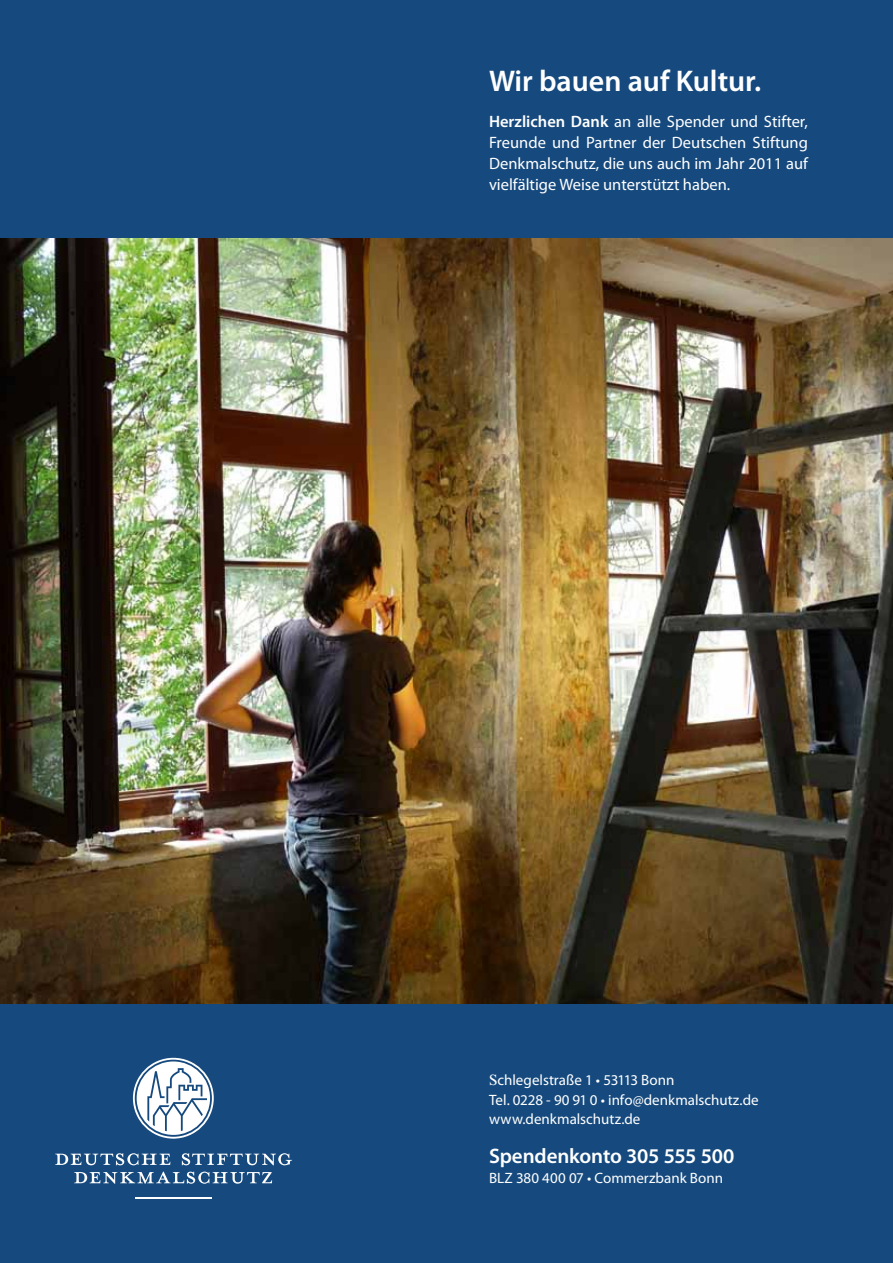
<style>
.page{position:relative;width:893px;height:1263px;background:#164a7e}
.page>*{position:absolute;margin:0;border:0;box-sizing:border-box;transform-origin:0 0}
.t1{font:600 30px "Myriad Pro";color:#fff}
.t2{font:600 21px "Myriad Pro";letter-spacing:-.01em;color:#fff}
.t3{font:16.5px/21px "Myriad Pro";color:#fff;text-align:justify}
.t4{font:15px/19.5px "Myriad Pro";color:#fff}
.s1{font-weight:600}
.s2{font-family:"Times New Roman MT Std"}
</style>
<div class="page">
<img style="left:0;top:238px;width:893px;height:765px">
<hr style="left:135px;top:1197px;width:77px;height:2px;background:#fff">
<svg style="left:74px;top:1171px;width:198px;height:13px"></svg>
<svg style="left:55px;top:1153px;width:115px;height:12px"></svg>
<svg style="left:182px;top:1153px;width:110px;height:12px"></svg>
<svg style="left:133px;top:1058px;width:81px;height:80px"></svg>
<h1 class="t1" style="left:489px;top:61px;width:274px">Wir bauen auf Kultur.</h1>
<p class="t3" style="left:489px;top:110px;width:320px"><span class="s1">Herzlichen Dank</span> an alle Spender und Stifter, Freunde und Partner der Deutschen Stiftung Denkmalschutz, die uns auch im Jahr 2011 auf vielfältige Weise unterstützt haben.</p>
<p class="t4" style="left:489px;top:1070px;width:271px"><span class="s2">S</span>chlegelstraße 1 • 53113 Bonn<br>Tel. 0228 - 90 91 0 • info@denkmalschutz.de www.denkmalschutz.de</p>
<p class="t2" style="left:489px;top:1143px;width:247px">Spendenkonto 305 555 500</p>
<p class="t4" style="left:489px;top:1168px;width:235px">BLZ 380 400 07 • Commerzbank Bonn</p>
</div>
